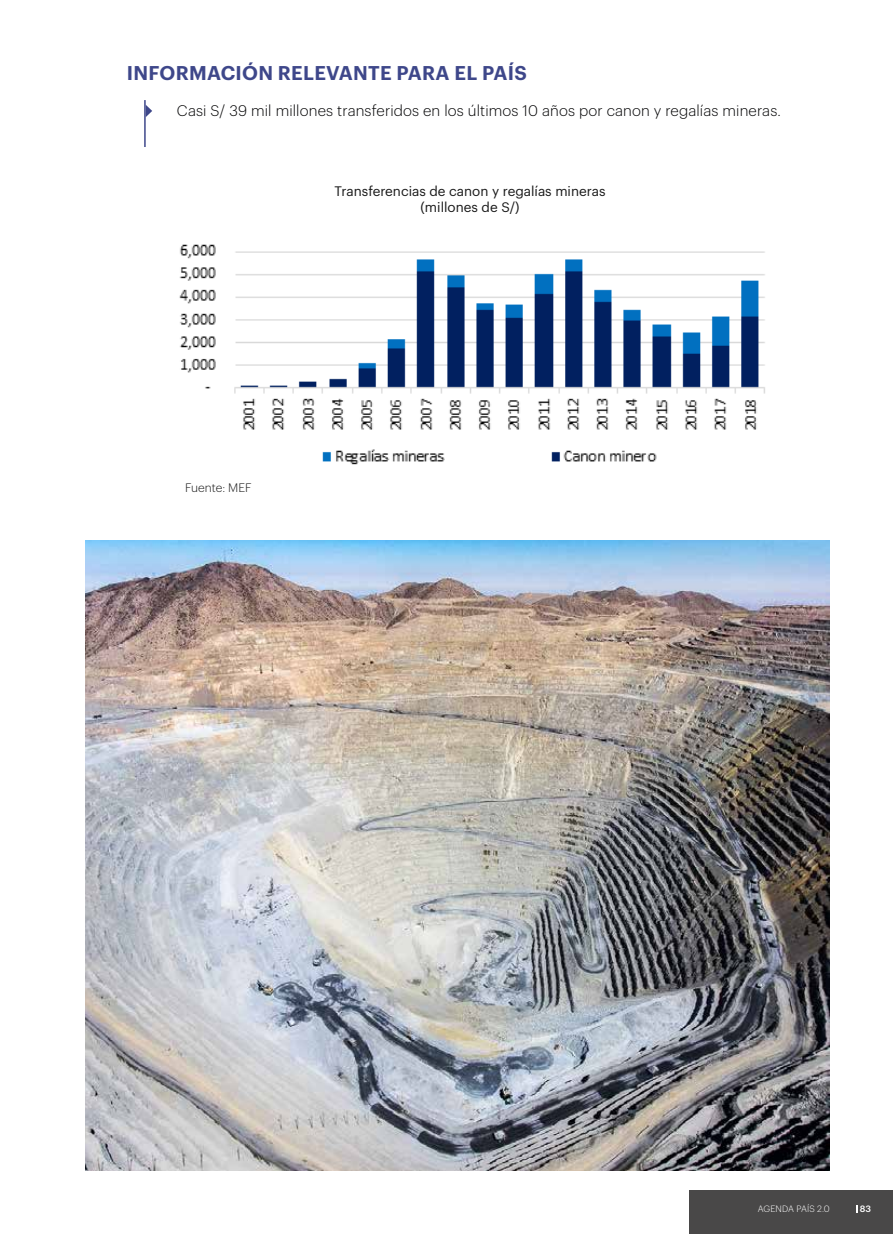
<style>
.page{position:relative;width:893px;height:1234px;background:#fff}
.page>*{position:absolute;margin:0;border:0;box-sizing:border-box;transform-origin:0 0}
.t1{font:600 19.5px "Graphik";letter-spacing:.015em;color:#3e478a}
.t2{font:300 15px "Graphik";letter-spacing:.01em;color:#030304}
.t3{font:13.5px/16.2px "Graphik";color:#181818;text-align:center}
.t4{font:300 12px "Graphik";color:#181818}
.t5{font:300 9px "Graphik";letter-spacing:.01em;color:#fff}
.t6{font:500 9px "Graphik";color:#fff}
</style>
<div class="page">
<div style="left:689px;top:1190px;width:204px;height:43px;background:#494848"></div>
<img style="left:179px;top:244px;width:586px;height:221px">
<hr style="left:144px;top:100px;width:2px;height:47px;background:#3e478a">
<svg style="left:146px;top:105px;width:6px;height:12px"></svg>
<img style="left:85px;top:540px;width:744px;height:629px">
<h1 class="t1" style="left:127px;top:58px;width:402px">INFORMACIÓN RELEVANTE PARA EL PAÍS</h1>
<p class="t2" style="left:177px;top:100px;width:605px">Casi S/ 39 mil millones transferidos en los últimos 10 años por canon y regalías mineras.</p>
<p class="t3" style="left:334px;top:182px;width:273px">Transferencias de canon y regalías mineras (millones de S/)</p>
<p class="t4" style="left:185px;top:479px;width:68px">Fuente: MEF</p>
<p class="t5" style="left:758px;top:1201px;width:73px">AGENDA PAÍS 2.0</p>
<p class="t6" style="left:860px;top:1201px;width:13px">83</p>
</div>
